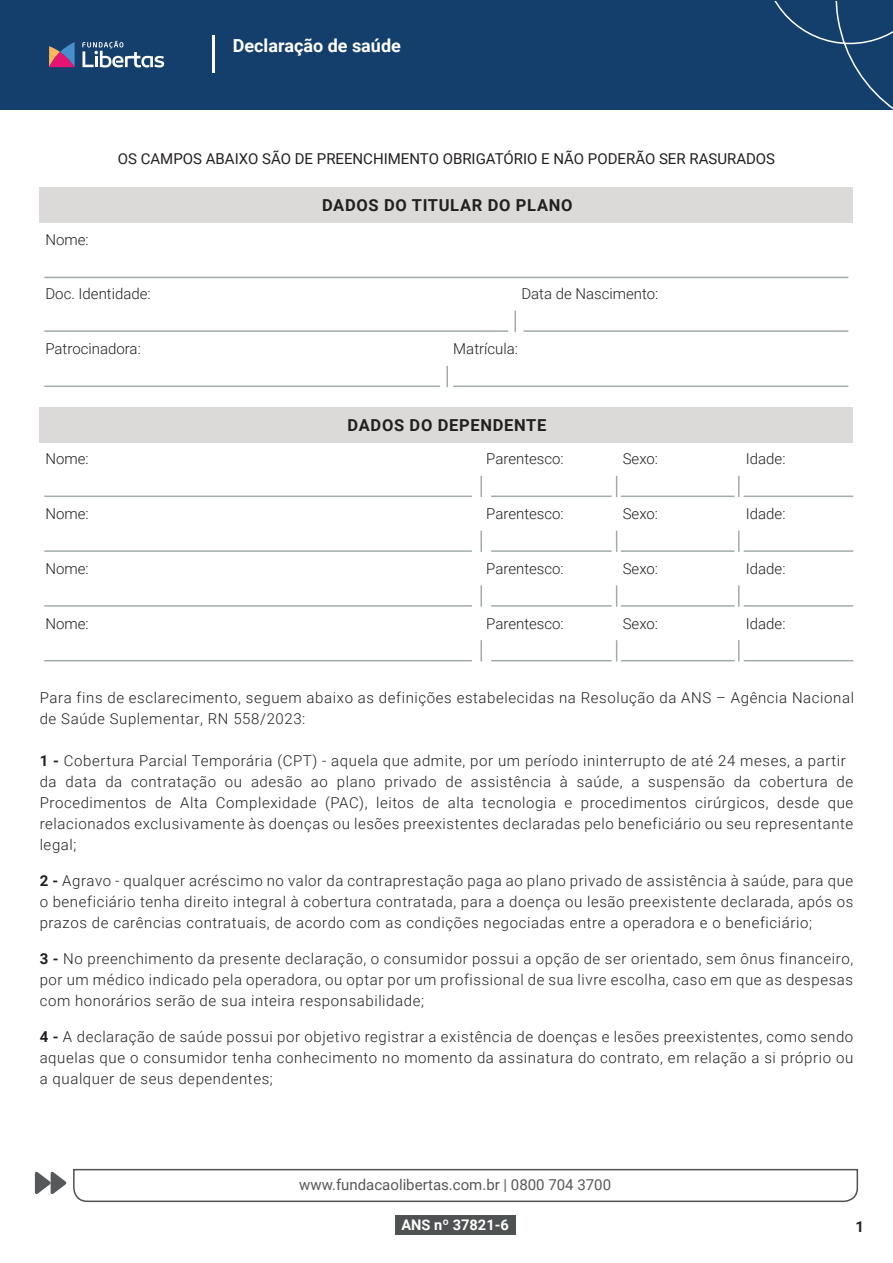
<style>
.page{position:relative;width:893px;height:1263px;background:#fff}
.page>*{position:absolute;margin:0;border:0;box-sizing:border-box;transform-origin:0 0}
.t1{font:700 18px "Roboto";color:#fff}
.t2{font:700 16.5px "Roboto";letter-spacing:.04em;color:#231f20}
.t3{font:300 15px/21px "Roboto";letter-spacing:.04em;color:#231f20;text-align:justify}
.t4{font:300 15px "Roboto";color:#231f20}
.t5{font:15px "Roboto";color:#231f20}
.t6{font:15px "Roboto";color:#57585a}
.t7{font:700 15px "Roboto";color:#231f20}
.t8{font:700 14.55px "Roboto";color:#fff}
.s1{font-weight:700}
</style>
<div class="page">
<svg style="left:35px;top:1168px;width:824px;height:35px"></svg>
<div style="left:395px;top:1214px;width:120px;height:20px;background:#4f5252"></div>
<div style="left:0;top:0;width:893px;height:109px;background:#143f6c"></div>
<svg style="left:82px;top:41px;width:82px;height:27px"></svg>
<svg style="left:49px;top:42px;width:26px;height:25px"></svg>
<hr style="left:213px;top:36px;width:2px;height:37px;background:#fff">
<svg style="left:762px;top:1px;width:131px;height:109px"></svg>
<hr style="left:514px;top:311px;width:2px;height:21px;background:#a2aaaa">
<hr style="left:446px;top:366px;width:2px;height:21px;background:#a2aaaa">
<div style="left:40px;top:188px;width:813px;height:35px;background:#dbdad8"></div>
<div style="left:40px;top:407px;width:813px;height:35px;background:#dbdad8"></div>
<hr style="left:44px;top:277px;width:804px;height:1px;background:#a2aaaa">
<hr style="left:44px;top:330px;width:464px;height:2px;background:#a2aaaa">
<hr style="left:524px;top:330px;width:324px;height:2px;background:#a2aaaa">
<hr style="left:44px;top:386px;width:396px;height:1px;background:#a2aaaa">
<hr style="left:480px;top:476px;width:2px;height:21px;background:#a2aaaa">
<svg style="left:616px;top:476px;width:1px;height:21px"></svg>
<svg style="left:738px;top:476px;width:1px;height:21px"></svg>
<hr style="left:44px;top:495px;width:428px;height:2px;background:#a2aaaa">
<hr style="left:491px;top:495px;width:121px;height:2px;background:#a2aaaa">
<hr style="left:621px;top:495px;width:114px;height:2px;background:#a2aaaa">
<hr style="left:744px;top:495px;width:109px;height:2px;background:#a2aaaa">
<hr style="left:480px;top:531px;width:2px;height:21px;background:#a2aaaa">
<svg style="left:616px;top:531px;width:1px;height:21px"></svg>
<svg style="left:738px;top:531px;width:1px;height:21px"></svg>
<hr style="left:44px;top:550px;width:428px;height:2px;background:#a2aaaa">
<hr style="left:491px;top:550px;width:121px;height:2px;background:#a2aaaa">
<hr style="left:621px;top:550px;width:114px;height:2px;background:#a2aaaa">
<hr style="left:744px;top:550px;width:109px;height:2px;background:#a2aaaa">
<hr style="left:480px;top:585px;width:2px;height:22px;background:#a2aaaa">
<svg style="left:616px;top:585px;width:1px;height:22px"></svg>
<svg style="left:738px;top:585px;width:1px;height:22px"></svg>
<hr style="left:44px;top:605px;width:428px;height:2px;background:#a2aaaa">
<hr style="left:491px;top:605px;width:121px;height:2px;background:#a2aaaa">
<hr style="left:621px;top:605px;width:114px;height:2px;background:#a2aaaa">
<hr style="left:744px;top:605px;width:109px;height:2px;background:#a2aaaa">
<hr style="left:480px;top:640px;width:2px;height:21px;background:#a2aaaa">
<svg style="left:616px;top:640px;width:1px;height:21px"></svg>
<svg style="left:738px;top:640px;width:1px;height:21px"></svg>
<hr style="left:44px;top:660px;width:428px;height:1px;background:#a2aaaa">
<hr style="left:491px;top:660px;width:121px;height:1px;background:#a2aaaa">
<hr style="left:621px;top:660px;width:114px;height:1px;background:#a2aaaa">
<hr style="left:744px;top:660px;width:109px;height:1px;background:#a2aaaa">
<hr style="left:453px;top:386px;width:395px;height:1px;background:#a2aaaa">
<p class="t1" style="left:233px;top:33px;width:170px">Declaração de saúde</p>
<p class="t5" style="left:118px;top:148px;width:659px">OS CAMPOS ABAIXO SÃO DE PREENCHIMENTO OBRIGATÓRIO E NÃO PODERÃO SER RASURADOS</p>
<p class="t3" style="left:45px;top:228px;width:45px">Nome:</p>
<p class="t2" style="left:322px;top:194px;width:252px">DADOS DO TITULAR DO PLANO</p>
<p class="t4" style="left:45px;top:283px;width:107px">Doc. Identidade:</p>
<p class="t4" style="left:521px;top:283px;width:138px">Data de Nascimento:</p>
<p class="t4" style="left:45px;top:339px;width:97px">Patrocinadora:</p>
<p class="t4" style="left:453px;top:339px;width:66px">Matrícula:</p>
<p class="t2" style="left:348px;top:413px;width:200px">DADOS DO DEPENDENTE</p>
<p class="t3" style="left:45px;top:448px;width:45px">Nome:</p>
<p class="t4" style="left:486px;top:449px;width:79px">Parentesco:</p>
<p class="t3" style="left:623px;top:448px;width:37px">Sexo:</p>
<p class="t3" style="left:746px;top:448px;width:41px">Idade:</p>
<p class="t3" style="left:45px;top:503px;width:45px">Nome:</p>
<p class="t4" style="left:486px;top:503px;width:79px">Parentesco:</p>
<p class="t3" style="left:623px;top:503px;width:37px">Sexo:</p>
<p class="t3" style="left:746px;top:503px;width:41px">Idade:</p>
<p class="t3" style="left:45px;top:558px;width:45px">Nome:</p>
<p class="t4" style="left:486px;top:558px;width:79px">Parentesco:</p>
<p class="t3" style="left:623px;top:558px;width:37px">Sexo:</p>
<p class="t3" style="left:746px;top:558px;width:41px">Idade:</p>
<p class="t3" style="left:45px;top:612px;width:45px">Nome:</p>
<p class="t4" style="left:486px;top:613px;width:79px">Parentesco:</p>
<p class="t3" style="left:623px;top:612px;width:37px">Sexo:</p>
<p class="t3" style="left:746px;top:612px;width:41px">Idade:</p>
<p class="t3" style="left:40px;top:686px;width:816px">Para fins de esclarecimento, seguem abaixo as definições estabelecidas na Resolução da ANS – Agência Nacional de Saúde Suplementar, RN 558/2023:</p>
<p class="t3" style="left:40px;top:749px;width:815px;text-align:left"><span class="s1">1 -</span> Cobertura Parcial Temporária (CPT) - aquela que admite, por um período ininterrupto de até 24 meses, a partir da data da contratação ou adesão ao plano privado de assistência à saúde, a suspensão da cobertura de Procedimentos de Alta Complexidade (PAC), leitos de alta tecnologia e procedimentos cirúrgicos, desde que relacionados exclusivamente às doenças ou lesões preexistentes declaradas pelo beneficiário ou seu representante legal;</p>
<p class="t3" style="left:40px;top:869px;width:815px"><span class="s1">2 -</span> Agravo - qualquer acréscimo no valor da contraprestação paga ao plano privado de assistência à saúde, para que o beneficiário tenha direito integral à cobertura contratada, para a doença ou lesão preexistente declarada, após os prazos de carências contratuais, de acordo com as condições negociadas entre a operadora e o beneficiário;</p>
<p class="t3" style="left:40px;top:947px;width:815px"><span class="s1">3 -</span> No preenchimento da presente declaração, o consumidor possui a opção de ser orientado, sem ônus financeiro, por um médico indicado pela operadora, ou optar por um profissional de sua livre escolha, caso em que as despesas com honorários serão de sua inteira responsabilidade;</p>
<p class="t3" style="left:40px;top:1025px;width:815px"><span class="s1">4 -</span> A declaração de saúde possui por objetivo registrar a existência de doenças e lesões preexistentes, como sendo aquelas que o consumidor tenha conhecimento no momento da assinatura do contrato, em relação a si próprio ou a qualquer de seus dependentes;</p>
<p class="t6" style="left:299px;top:1174px;width:313px">www.fundacaolibertas.com.br | 0800 704 3700</p>
<p class="t8" style="left:401px;top:1214px;width:109px">ANS nº 37821-6</p>
<p class="t7" style="left:855px;top:1216px;width:10px">1</p>
</div>
